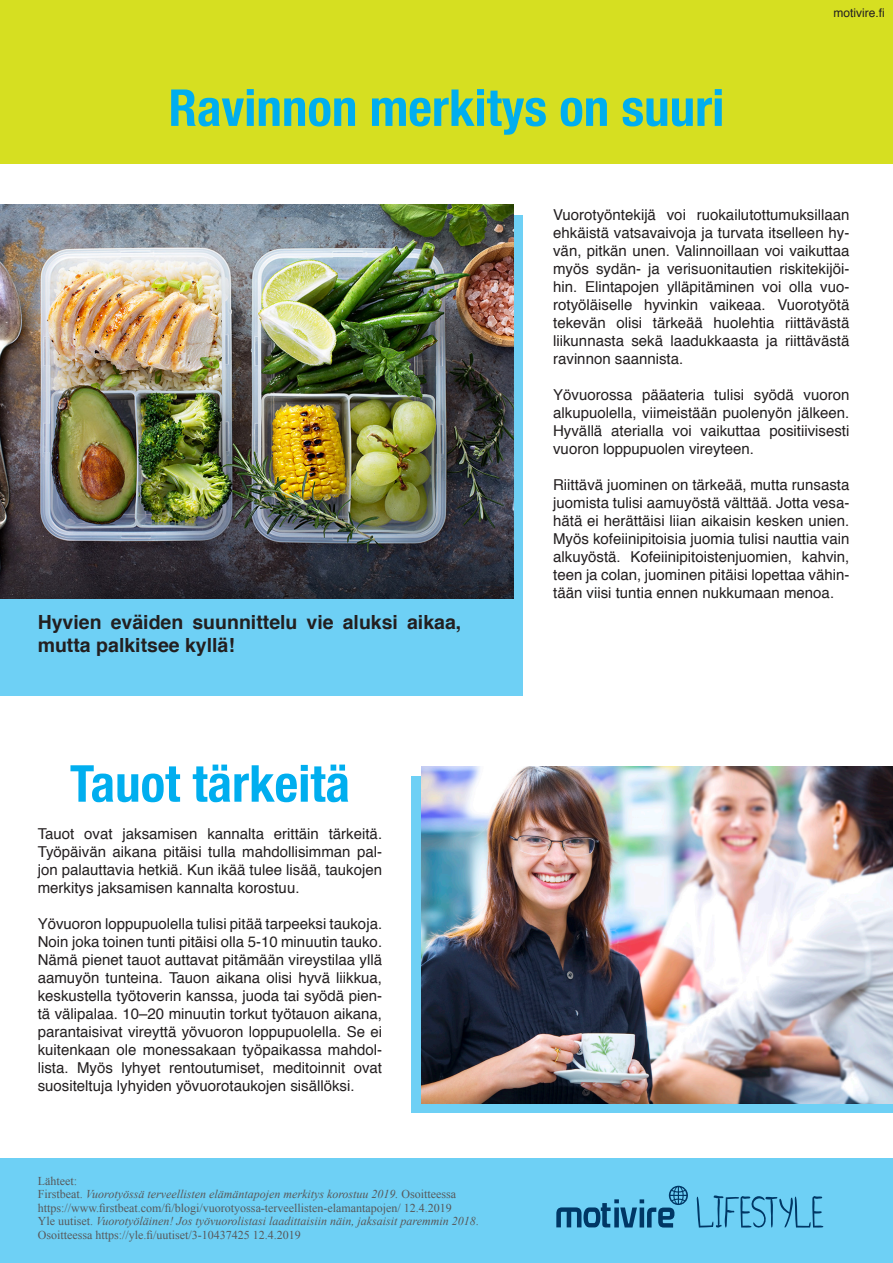
<style>
.page{position:relative;width:893px;height:1263px;background:#fff}
.page>*{position:absolute;margin:0;border:0;box-sizing:border-box;transform-origin:0 0}
.Leipis_otsikko{font:700 condensed 51px "Helvetica Neue";color:#00aeef}
.Leipis{font:700 19.5px/22.5px "Helvetica";color:#231f20}
.Leipis-2{font:15px/18px "Helvetica";color:#231f20;text-align:justify}
.Leipis_otsikko-2{font:12px/13.5px "Times New Roman";color:#57585a}
.Leipis_otsikko-3{font:italic 12px/13.5px "Times New Roman";color:#57585a}
.Leipis-3{font:12px "Helvetica";color:#231f20}
.s1{font-style:italic}
.s2{font-style:normal}
</style>
<div class="page">
<div style="left:0;top:0;width:893px;height:164px;background:#d6df21"></div>
<div style="left:0;top:215px;width:523px;height:480px;background:#6ed0f5"></div>
<div style="left:412px;top:776px;width:481px;height:337px;background:linear-gradient(to right,#6ed0f5,#6ed0f5)"></div>
<div style="left:0;top:1159px;width:893px;height:104px;background:#6ed0f5"></div>
<svg style="left:556px;top:1186px;width:132px;height:41px"></svg>
<svg style="left:696px;top:1195px;width:128px;height:33px"></svg>
<img style="left:421px;top:766px;width:472px;height:337px">
<img style="left:0;top:204px;width:513px;height:394px">
<p class="Leipis_otsikko" style="left:169px;top:65px;width:557px">Ravinnon merkitys on suuri</p>
<p class="Leipis-3" style="left:833px;top:3px;width:53px">motivire.fi</p>
<p class="Leipis" style="left:38px;top:611px;width:425px">Hyvien eväiden suunnittelu vie aluksi aikaa, mutta palkitsee kyllä!</p>
<p class="Leipis_otsikko" style="left:70px;top:741px;width:282px">Tauot tärkeitä</p>
<p class="Leipis-2" style="left:38px;top:826px;width:346px">Tauot ovat jaksamisen kannalta erittäin tärkeitä.<br>Työpäivän aikana pitäisi tulla mahdollisimman pal&shy;jon palauttavia hetkiä. Kun ikää tulee lisää, taukojen merkitys jaksamisen kannalta korostuu.</p>
<p class="Leipis-2" style="left:38px;top:916px;width:346px">Yövuoron loppupuolella tulisi pitää tarpeeksi taukoja.<br>Noin joka toinen tunti pitäisi olla 5-10 minuutin tauko.<br>Nämä pienet tauot auttavat pitämään vireystilaa yllä aamuyön tunteina. Tauon aikana olisi hyvä liikkua, keskustella työtoverin kanssa, juoda tai syödä pien&shy;tä välipalaa. 10–20 minuutin torkut työtauon aikana, parantaisivat vireyttä yövuoron loppupuolella. Se ei kuitenkaan ole monessakaan työpaikassa mahdol&shy;lista. Myös lyhyet rentoutumiset, meditoinnit ovat suositeltuja lyhyiden yövuorotaukojen sisällöksi.</p>
<p class="Leipis_otsikko-2" style="left:38px;top:1174px;width:41px">Lähteet:</p>
<p class="Leipis_otsikko-2" style="left:38px;top:1187px;width:420px">Firstbeat. <span class="s1">Vuorotyössä terveellisten elämäntapojen merkitys korostuu 2019.</span> Osoitteessa https://www.firstbeat.com/fi/blogi/vuorotyossa-terveellisten-elamantapojen/ 12.4.2019</p>
<p class="Leipis_otsikko-3" style="left:38px;top:1214px;width:443px"><span class="s2">Yle uutiset.</span> Vuorotyöläinen! Jos työvuorolistasi laadittaisiin näin, jaksaisit paremmin 2018<span class="s2">.<br>Osoitteessa https://yle.fi/uutiset/3-10437425 12.4.2019</span></p>
<p class="Leipis-2" style="left:553px;top:206px;width:298px">Vuorotyöntekijä voi ruokailutottumuksillaan ehkäistä vatsavaivoja ja turvata itselleen hy&shy;vän, pitkän unen. Valinnoillaan voi vaikuttaa myös sydän- ja verisuonitautien riskitekijöi&shy;hin. Elintapojen ylläpitäminen voi olla vuo&shy;rotyöläiselle hyvinkin vaikeaa. Vuorotyötä tekevän olisi tärkeää huolehtia riittävästä liikunnasta sekä laadukkaasta ja riittävästä ravinnon saannista.</p>
<p class="Leipis-2" style="left:553px;top:386px;width:298px">Yövuorossa pääateria tulisi syödä vuoron alkupuolella, viimeistään puolenyön jälkeen.<br>Hyvällä aterialla voi vaikuttaa positiivisesti vuoron loppupuolen vireyteen.</p>
<p class="Leipis-2" style="left:553px;top:476px;width:298px">Riittävä juominen on tärkeää, mutta runsasta juomista tulisi aamuyöstä välttää. Jotta vesa&shy;hätä ei herättäisi liian aikaisin kesken unien.<br>Myös kofeiinipitoisia juomia tulisi nauttia vain alkuyöstä. Kofeiinipitoistenjuomien, kahvin, teen ja colan, juominen pitäisi lopettaa vähin&shy;tään viisi tuntia ennen nukkumaan menoa.</p>
</div>
